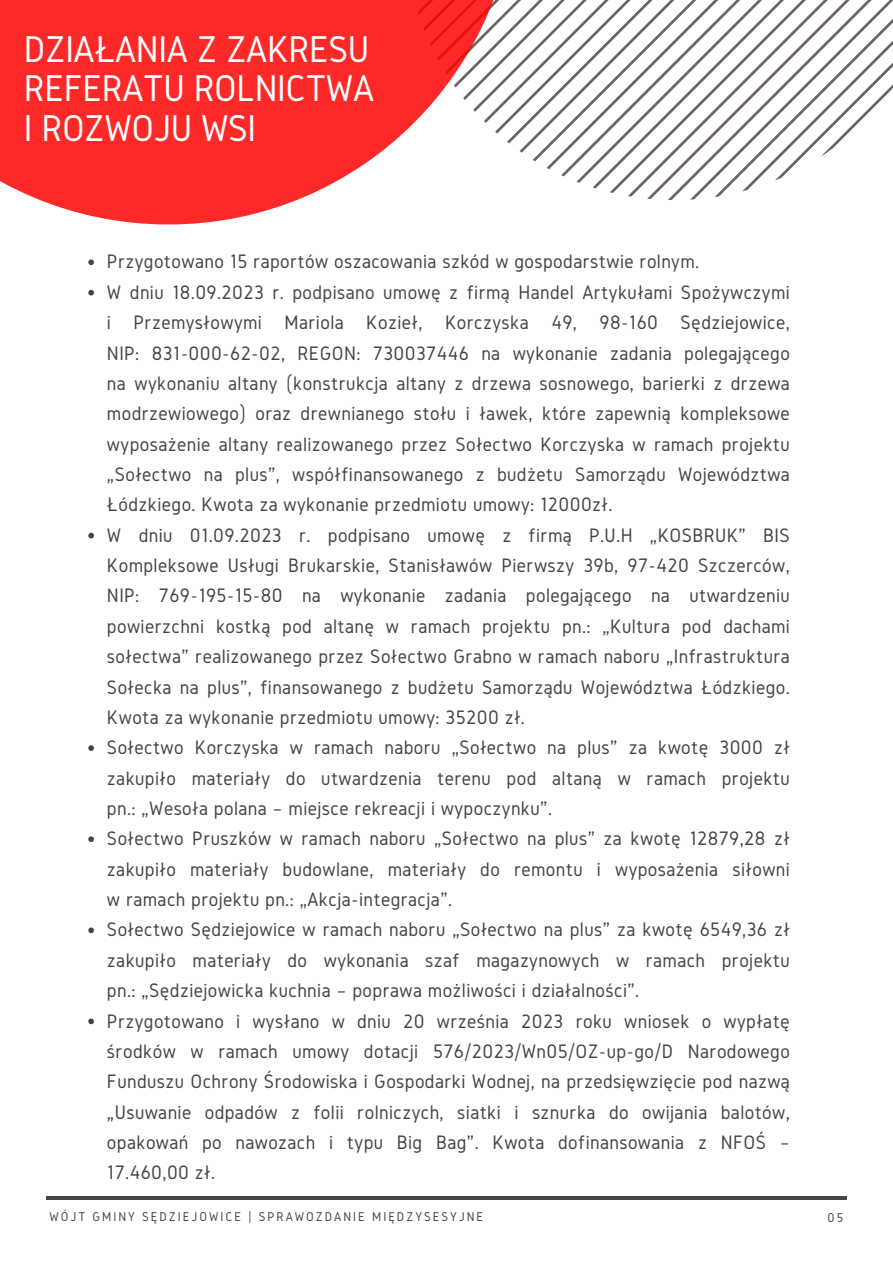
<style>
.page{position:relative;width:893px;height:1264px;background:#fff}
.page>*{position:absolute;margin:0;border:0;box-sizing:border-box;transform-origin:0 0}
.t1{font:38.7px "Gidole";letter-spacing:-.01em;color:#fff}
.t2{font:20.25px/30.3px "Gidole";letter-spacing:.02em;color:#444440;text-align:justify}
.t3{font:13.2px "Gidole";letter-spacing:.15em;color:#444440}
</style>
<div class="page">
<svg style="left:516px;top:0;width:376px;height:200px"></svg>
<hr style="left:46px;top:1196px;width:800px;height:3px;background:#444440">
<svg style="left:0;top:0;width:516px;height:224px;fill:#fd2929"></svg>
<svg style="left:88px;top:259px;width:6px;height:6px"></svg>
<svg style="left:88px;top:290px;width:6px;height:5px"></svg>
<svg style="left:88px;top:532px;width:6px;height:6px"></svg>
<svg style="left:88px;top:745px;width:6px;height:6px"></svg>
<svg style="left:88px;top:836px;width:6px;height:6px"></svg>
<svg style="left:88px;top:927px;width:6px;height:6px"></svg>
<svg style="left:88px;top:1018px;width:6px;height:6px"></svg>
<p class="t1" style="left:24px;top:28px;width:347px">DZIAŁANIA Z ZAKRESU</p>
<p class="t1" style="left:24px;top:67px;width:352px">REFERATU ROLNICTWA</p>
<p class="t1" style="left:24px;top:106px;width:234px">I ROZWOJU WSI</p>
<p class="t2" style="left:107px;top:246px;width:593px">Przygotowano 15 raportów oszacowania szkód w gospodarstwie rolnym.</p>
<p class="t2" style="left:107px;top:277px;width:684px">W dniu 18.09.2023 r. podpisano umowę z firmą Handel Artykułami Spożywczymi i Przemysłowymi Mariola Kozieł, Korczyska 49, 98-160 Sędziejowice, NIP: 831-000-62-02, REGON: 730037446 na wykonanie zadania polegającego na wykonaniu altany (konstrukcja altany z drzewa sosnowego, barierki z drzewa modrzewiowego) oraz drewnianego stołu i ławek, które zapewnią kompleksowe wyposażenie altany realizowanego przez Sołectwo Korczyska w ramach projektu „Sołectwo na plus”, współfinansowanego z budżetu Samorządu Województwa Łódzkiego. Kwota za wykonanie przedmiotu umowy: 12000zł.</p>
<p class="t2" style="left:107px;top:519px;width:684px">W dniu 01.09.2023 r. podpisano umowę z firmą P.U.H „KOSBRUK” BIS Kompleksowe Usługi Brukarskie, Stanisławów Pierwszy 39b, 97-420 Szczerców, NIP: 769-195-15-80 na wykonanie zadania polegającego na utwardzeniu powierzchni kostką pod altanę w ramach projektu pn.: „Kultura pod dachami sołectwa” realizowanego przez Sołectwo Grabno w ramach naboru „Infrastruktura Sołecka na plus”, finansowanego z budżetu Samorządu Województwa Łódzkiego.<br>Kwota za wykonanie przedmiotu umowy: 35200 zł.</p>
<p class="t2" style="left:107px;top:732px;width:684px">Sołectwo Korczyska w ramach naboru „Sołectwo na plus” za kwotę 3000 zł zakupiło materiały do utwardzenia terenu pod altaną w ramach projektu pn.: „Wesoła polana – miejsce rekreacji i wypoczynku”.</p>
<p class="t2" style="left:107px;top:823px;width:684px">Sołectwo Pruszków w ramach naboru „Sołectwo na plus” za kwotę 12879,28 zł zakupiło materiały budowlane, materiały do remontu i wyposażenia siłowni w ramach projektu pn.: „Akcja-integracja”.</p>
<p class="t2" style="left:107px;top:914px;width:684px">Sołectwo Sędziejowice w ramach naboru „Sołectwo na plus” za kwotę 6549,36 zł zakupiło materiały do wykonania szaf magazynowych w ramach projektu pn.: „Sędziejowicka kuchnia – poprawa możliwości i działalności”.</p>
<p class="t2" style="left:107px;top:1005px;width:684px">Przygotowano i wysłano w dniu 20 września 2023 roku wniosek o wypłatę środków w ramach umowy dotacji 576/2023/Wn05/OZ-up-go/D Narodowego Funduszu Ochrony Środowiska i Gospodarki Wodnej, na przedsięwzięcie pod nazwą „Usuwanie odpadów z folii rolniczych, siatki i sznurka do owijania balotów, opakowań po nawozach i typu Big Bag”. Kwota dofinansowania z NFOŚ – 17.460,00 zł.</p>
<p class="t3" style="left:49px;top:1209px;width:435px">WÓJT GMINY SĘDZIEJOWICE | SPRAWOZDANIE MIĘDZYSESYJNE</p>
<p class="t3" style="left:827px;top:1210px;width:17px">05</p>
</div>
